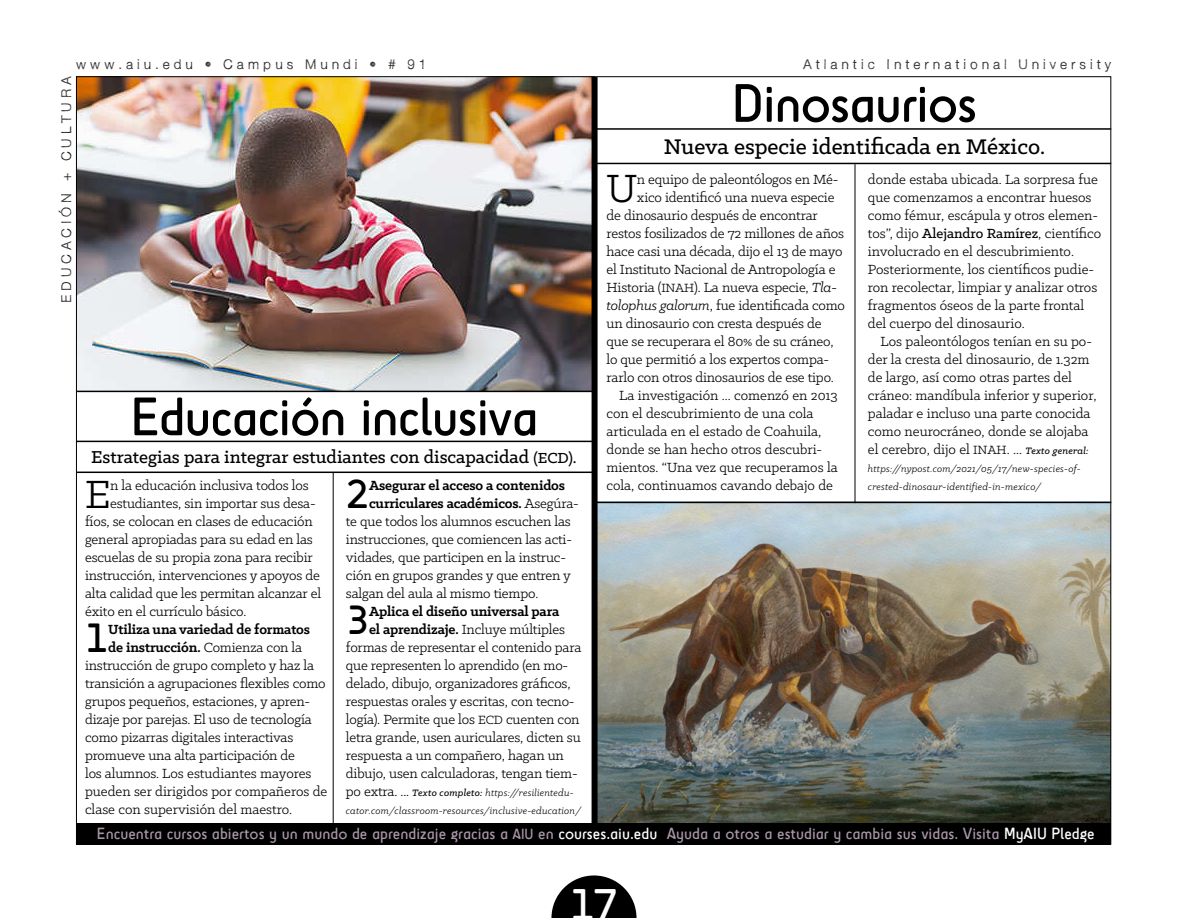
<style>
.page{position:relative;width:1188px;height:918px;background:#fff}
.page>*{position:absolute;margin:0;border:0;box-sizing:border-box;transform-origin:0 0}
.t1{font:55.5px "Sci Fly Sans";letter-spacing:-.02em;color:#000}
.t2{font:45px "Sci Fly Sans";color:#fff}
.t3{font:44.55px "Klinic Slab";color:#000}
.t4{font:41.4px "Sci Fly Sans";color:#000}
.t5{font:500 24px "Klinic Slab";color:#000}
.t6{font:500 19.5px "Klinic Slab";color:#000}
.t7{font:16.5px "Sci Fly Sans";color:#a896a8}
.t8{font:15px/18px "Klinic Slab";letter-spacing:-.01em;color:#000}
.t9{font:700 15px "Klinic Slab";letter-spacing:-.01em;color:#000}
.t10{font:300 13.5px "Sketchetik";letter-spacing:.3em;color:#000}
.t11{font:italic 10.5px/18px "Klinic Slab";letter-spacing:.02em;color:#000}
.s1{font-weight:500}
.s2{font-size:13.5px}
.s3{font-weight:500;font-style:italic;font-size:10.5px}
.s4{font-style:italic}
.s5{font-size:16.5px}
.s6{font-size:18px}
.s7{font-weight:400}
.s8{font-weight:700}
.s9{font-style:normal;font-size:15px}
.s10{font-size:15px}
.s11{color:#fff}
</style>
<div class="page">
<img style="left:78px;top:78px;width:514px;height:313px">
<img style="left:598px;top:503px;width:511px;height:320px">
<svg style="left:551px;top:875px;width:86px;height:43px"></svg>
<div style="left:592px;top:77px;width:6px;height:768px;background:#000"></div>
<hr style="left:855px;top:164px;width:1px;height:339px;background:#000">
<hr style="left:595px;top:163px;width:516px;height:1px;background:#000">
<hr style="left:595px;top:128px;width:516px;height:2px;background:#000">
<div style="left:76px;top:823px;width:1034px;height:22px;background:#000"></div>
<hr style="left:76px;top:441px;width:518px;height:1px;background:#000">
<hr style="left:77px;top:391px;width:517px;height:1px;background:#000">
<hr style="left:333px;top:472px;width:1px;height:351px;background:#000">
<hr style="left:77px;top:472px;width:518px;height:1px;background:#000">
<hr style="left:596px;top:502px;width:515px;height:1px;background:#000">
<p class="t10" style="left:76px;top:55px;width:352px">www.aiu.edu • Campus Mundi • # 91</p>
<p class="t10" style="left:803px;top:55px;width:310px">Atlantic International University</p>
<h1 class="t1" style="left:732px;top:71px;width:247px">Dinosaurios</h1>
<p class="t10" style="left:58px;top:303px;width:228px;rotate:-90deg">EDUCACIÓN + CULTURA</p>
<h3 class="t5" style="left:664px;top:131px;width:383px">Nueva especie identificada en México.</h3>
<p class="t8" style="left:868px;top:170px;width:235px">donde estaba ubicada. La sorpresa fue que comenzamos a encontrar huesos como fémur, escápula y otros elemen&shy;tos”, dijo <span class="s1">Alejandro Ramírez</span>, científico involucrado en el descubrimiento.<br>Posteriormente, los científicos pudie&shy;ron recolectar, limpiar y analizar otros fragmentos óseos de la parte frontal del cuerpo del dinosaurio.</p>
<p class="t8" style="left:868px;top:332px;width:230px;text-indent:13px">Los paleontólogos tenían en su po&shy;der la cresta del dinosaurio, de 1.32m de largo, así como otras partes del cráneo: mandíbula inferior y superior, paladar e incluso una parte conocida como neurocráneo, donde se alojaba el cerebro, dijo el <span class="s2">INAH</span>. ... <span class="s3">Texto general:</span></p>
<p class="t11" style="left:868px;top:460px;width:214px">https://nypost.com/2021/05/17/new-species-of&shy;crested-dinosaur-identified-in-mexico/</p>
<h3 class="t3" style="left:607px;top:160px;width:32px">U</h3>
<p class="t8" style="left:637px;top:170px;width:203px">n equipo de paleontólogos en Mé-</p>
<p class="t8" style="left:637px;top:188px;width:199px">xico identificó una nueva especie</p>
<p class="t8" style="left:607px;top:206px;width:213px">de dinosaurio después de encontrar</p>
<p class="t8" style="left:607px;top:224px;width:239px">restos fosilizados de 72 millones de años</p>
<p class="t8" style="left:607px;top:242px;width:237px">hace casi una década, dijo el 13 de mayo</p>
<p class="t8" style="left:607px;top:260px;width:230px">el Instituto Nacional de Antropología e</p>
<p class="t8" style="left:607px;top:278px;width:232px">Historia (<span class="s2">INAH</span>). La nueva especie, <span class="s4">Tla-</span></p>
<p class="t8" style="left:607px;top:296px;width:240px"><span class="s4">tolophus galorum</span>, fue identificada como</p>
<p class="t8" style="left:607px;top:314px;width:217px">un dinosaurio con cresta después de</p>
<p class="t8" style="left:607px;top:332px;width:229px">que se recuperara el 80% de su cráneo,</p>
<p class="t8" style="left:607px;top:350px;width:224px">lo que permitió a los expertos compa-</p>
<p class="t8" style="left:607px;top:368px;width:229px">rarlo con otros dinosaurios de ese tipo.</p>
<p class="t8" style="left:619px;top:386px;width:220px">La investigación ... comenzó en 2013</p>
<p class="t8" style="left:607px;top:404px;width:208px">con el descubrimiento de una cola</p>
<p class="t8" style="left:607px;top:422px;width:216px">articulada en el estado de Coahuila,</p>
<p class="t8" style="left:607px;top:440px;width:217px">donde se han hecho otros descubri-</p>
<p class="t8" style="left:607px;top:458px;width:233px">mientos. “Una vez que recuperamos la</p>
<p class="t8" style="left:607px;top:476px;width:228px">cola, continuamos cavando debajo de</p>
<h1 class="t1" style="left:131px;top:385px;width:409px">Educación inclusiva</h1>
<h3 class="t6" style="left:91px;top:445px;width:487px">Estrategias para integrar estudiantes con discapacidad <span class="s5">(ECD)</span><span class="s6">.</span></h3>
<h3 class="t4" style="left:346px;top:470px;width:25px">2</h3>
<p class="t9" style="left:369px;top:476px;width:197px">Asegurar el acceso a contenidos</p>
<h3 class="t3" style="left:85px;top:466px;width:27px">E</h3>
<p class="t8" style="left:110px;top:476px;width:200px">n la educación inclusiva todos los</p>
<p class="t9" style="left:369px;top:494px;width:211px">curriculares académicos. <span class="s7">Asegúra-</span></p>
<p class="t8" style="left:346px;top:512px;width:226px">te que todos los alumnos escuchen las</p>
<p class="t8" style="left:346px;top:530px;width:228px">instrucciones, que comiencen las acti-</p>
<p class="t8" style="left:346px;top:548px;width:222px">vidades, que participen en la instruc-</p>
<p class="t8" style="left:346px;top:566px;width:226px">ción en grupos grandes y que entren y</p>
<p class="t8" style="left:346px;top:584px;width:194px">salgan del aula al mismo tiempo.</p>
<h3 class="t4" style="left:346px;top:596px;width:25px">3</h3>
<p class="t9" style="left:369px;top:602px;width:192px">Aplica el diseño universal para</p>
<p class="t8" style="left:110px;top:494px;width:207px">estudiantes, sin importar sus desa-</p>
<p class="t8" style="left:85px;top:512px;width:229px">fíos, se colocan en clases de educación</p>
<p class="t8" style="left:85px;top:530px;width:229px">general apropiadas para su edad en las</p>
<p class="t8" style="left:85px;top:548px;width:229px">escuelas de su propia zona para recibir</p>
<p class="t8" style="left:85px;top:566px;width:236px">instrucción, intervenciones y apoyos de</p>
<p class="t8" style="left:85px;top:584px;width:238px">alta calidad que les permitan alcanzar el</p>
<p class="t8" style="left:85px;top:602px;width:163px">éxito en el currículo básico.</p>
<h3 class="t4" style="left:85px;top:614px;width:25px">1</h3>
<p class="t9" style="left:108px;top:620px;width:203px">Utiliza una variedad de formatos</p>
<p class="t8" style="left:369px;top:620px;width:197px"><span class="s8">el aprendizaje.</span> Incluye múltiples</p>
<p class="t8" style="left:346px;top:638px;width:237px">formas de representar el contenido para</p>
<p class="t8" style="left:346px;top:656px;width:224px">que representen lo aprendido (en mo-</p>
<p class="t8" style="left:346px;top:674px;width:226px">delado, dibujo, organizadores gráficos,</p>
<p class="t8" style="left:346px;top:692px;width:230px">respuestas orales y escritas, con tecno-</p>
<p class="t8" style="left:346px;top:710px;width:235px">logía). Permite que los <span class="s2">ECD</span> cuenten con</p>
<p class="t8" style="left:346px;top:728px;width:236px">letra grande, usen auriculares, dicten su</p>
<p class="t8" style="left:346px;top:746px;width:219px">respuesta a un compañero, hagan un</p>
<p class="t8" style="left:346px;top:764px;width:233px">dibujo, usen calculadoras, tengan tiem-</p>
<p class="t11" style="left:346px;top:784px;width:237px"><span class="s9">po extra. ...</span> <span class="s1">Texto completo:</span> https://resilientedu&shy;cator.com/classroom-resources/inclusive-education/</p>
<p class="t9" style="left:108px;top:638px;width:195px">de instrucción. <span class="s7">Comienza con la</span></p>
<p class="t8" style="left:85px;top:656px;width:230px">instrucción de grupo completo y haz la</p>
<p class="t8" style="left:85px;top:674px;width:242px">transición a agrupaciones flexibles como</p>
<p class="t8" style="left:85px;top:692px;width:227px">grupos pequeños, estaciones, y apren-</p>
<p class="t8" style="left:85px;top:710px;width:228px">dizaje por parejas. El uso de tecnología</p>
<p class="t8" style="left:85px;top:728px;width:210px">como pizarras digitales interactivas</p>
<p class="t8" style="left:85px;top:746px;width:212px">promueve una alta participación de</p>
<p class="t8" style="left:85px;top:764px;width:228px">los alumnos. Los estudiantes mayores</p>
<p class="t8" style="left:85px;top:782px;width:244px">pueden ser dirigidos por compañeros de</p>
<p class="t8" style="left:85px;top:800px;width:209px">clase con supervisión del maestro.</p>
<p class="t7" style="left:97px;top:824px;width:999px">Encuentra cursos abiertos y un mundo de aprendizaje gracias a <span class="s10">AIU</span> en <span class="s11">courses.aiu.edu</span> Ayuda a otros a estudiar y cambia sus vidas. Visita <span class="s11">MyAIU Pledge</span></p>
<h2 class="t2" style="left:570px;top:878px;width:50px">17</h2>
</div>
